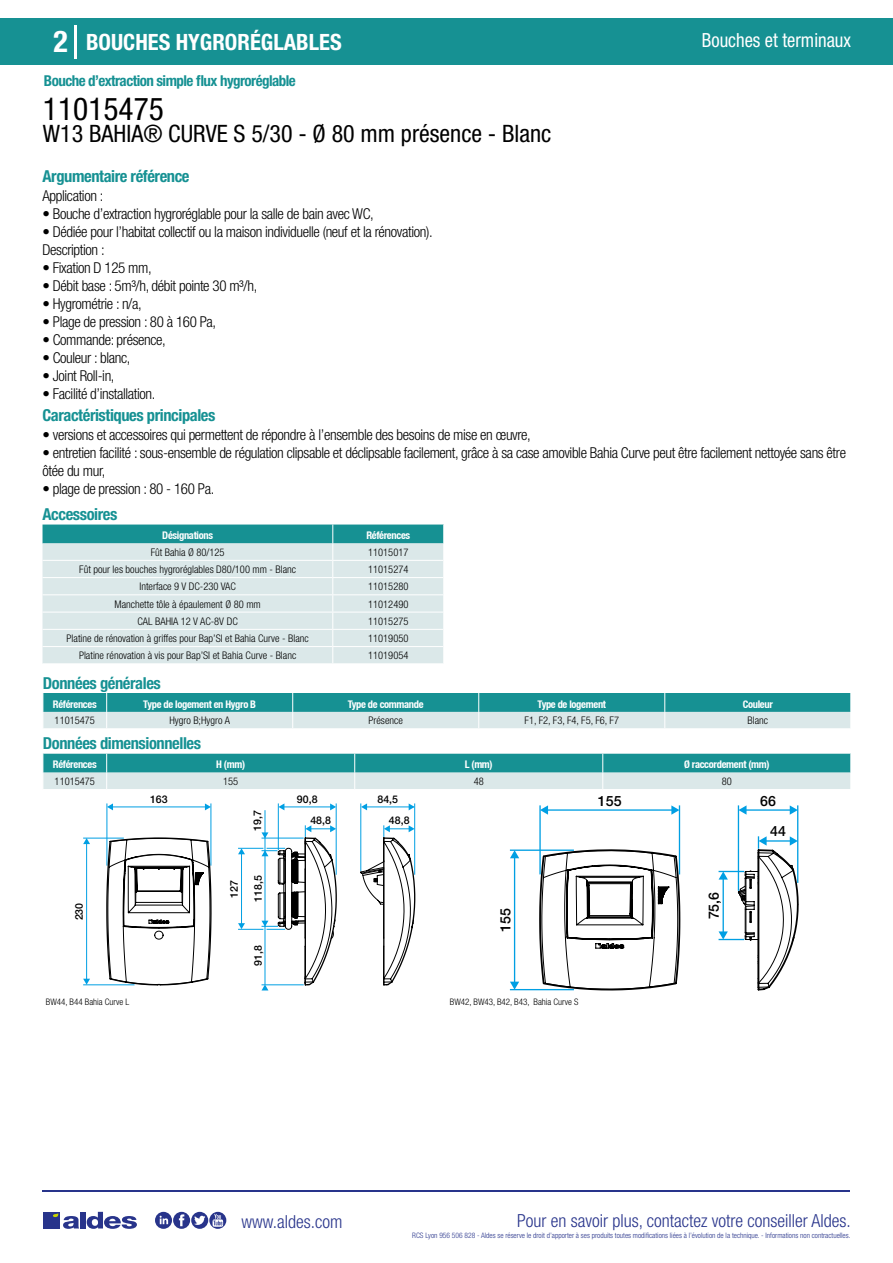
<style>
.page{position:relative;width:893px;height:1263px;background:#fff}
.page>*{position:absolute;margin:0;border:0;box-sizing:border-box;transform-origin:0 0}
.t1{font:condensed 31.5px "Helvetica Neue LT Std";color:#000}
.t2{font:700 condensed 30px "Helvetica Neue LT Std";color:#fff}
.t3{font:condensed 24px "Helvetica Neue LT Std";color:#000}
.t4{font:700 condensed 22.5px "Helvetica Neue LT Std";color:#fff}
.t5{font:condensed 19.5px "Helvetica Neue LT Std";color:#fff;scale:.95 1}
.t6{font:300 condensed 18px "Helvetica Neue";color:#28348b}
.t7{font:700 condensed 16.5px "Helvetica Neue LT Std";letter-spacing:-.025em;color:#169193}
.t8{font:300 condensed 15px/18px "Helvetica Neue LT Std";letter-spacing:-.025em;color:#000}
.t9{font:700 condensed 15px "Helvetica Neue LT Std";letter-spacing:-.035em;color:#169193}
.t10{font:500 14.25px "Helvetica Neue";color:#000}
.t11{font:500 10.65px "Helvetica Neue";color:#000}
.t12{font:300 condensed 10.5px "Helvetica Neue";color:#000}
.t13{font:700 condensed 10.5px "Helvetica Neue";letter-spacing:-.03em;color:#fff}
.t14{font:300 condensed 9px "Helvetica Neue";color:#000}
.t15{font:300 condensed 7.5px "Helvetica Neue";color:#28348b}
</style>
<div class="page">
<div style="left:0;top:18px;width:893px;height:46px;background:#169193"></div>
<hr style="left:74px;top:25px;width:2px;height:33px;background:#fff">
<hr style="left:43px;top:1190px;width:807px;height:1px;background:#28348b">
<svg style="left:155px;top:1212px;width:71px;height:17px"></svg>
<div style="left:43px;top:1212px;width:17px;height:16px;background:#28348b"></div>
<div style="left:80px;top:1212px;width:6px;height:16px;background:#28348b"></div>
<svg style="left:87px;top:1212px;width:50px;height:17px"></svg>
<svg style="left:53px;top:1213px;width:26px;height:16px"></svg>
<svg style="left:43px;top:524px;width:401px;height:139px;background:#c2ddde"></svg>
<svg style="left:43px;top:693px;width:808px;height:35px;background:#71b9bb"></svg>
<svg style="left:43px;top:754px;width:808px;height:35px;background:#74babc"></svg>
<hr style="left:106px;top:803px;width:1px;height:63px;background:#009fe3">
<hr style="left:210px;top:803px;width:1px;height:63px;background:#009fe3">
<hr style="left:336px;top:803px;width:1px;height:72px;background:#009fe3">
<hr style="left:414px;top:803px;width:1px;height:72px;background:#009fe3">
<hr style="left:278px;top:803px;width:1px;height:47px;background:#009fe3">
<hr style="left:360px;top:803px;width:1px;height:68px;background:#009fe3">
<svg style="left:106px;top:836px;width:284px;height:150px"></svg>
<hr style="left:112px;top:806px;width:94px;height:1px;background:#009fe3">
<svg style="left:205px;top:803px;width:6px;height:7px"></svg>
<svg style="left:107px;top:803px;width:6px;height:7px"></svg>
<hr style="left:283px;top:806px;width:48px;height:1px;background:#009fe3">
<svg style="left:330px;top:803px;width:6px;height:7px"></svg>
<svg style="left:278px;top:803px;width:6px;height:7px"></svg>
<hr style="left:366px;top:806px;width:48px;height:1px;background:#009fe3">
<svg style="left:409px;top:803px;width:6px;height:7px"></svg>
<svg style="left:361px;top:803px;width:6px;height:7px"></svg>
<hr style="left:86px;top:843px;width:1px;height:137px;background:#009fe3">
<svg style="left:83px;top:839px;width:7px;height:5px"></svg>
<svg style="left:83px;top:979px;width:7px;height:5px"></svg>
<hr style="left:264px;top:810px;width:1px;height:175px;background:#009fe3">
<hr style="left:83px;top:838px;width:41px;height:1px;background:#009fe3">
<hr style="left:83px;top:984px;width:52px;height:1px;background:#009fe3">
<svg style="left:238px;top:825px;width:98px;height:165px"></svg>
<svg style="left:360px;top:825px;width:55px;height:159px"></svg>
<hr style="left:261px;top:984px;width:43px;height:1px;background:#009fe3">
<hr style="left:261px;top:837px;width:43px;height:1px;background:#009fe3">
<hr style="left:539px;top:805px;width:2px;height:69px;background:#009fe3">
<hr style="left:679px;top:805px;width:1px;height:69px;background:#009fe3">
<hr style="left:547px;top:809px;width:126px;height:2px;background:#009fe3">
<svg style="left:671px;top:805px;width:8px;height:10px"></svg>
<svg style="left:540px;top:805px;width:8px;height:10px"></svg>
<hr style="left:510px;top:989px;width:64px;height:1px;background:#009fe3">
<hr style="left:510px;top:849px;width:64px;height:2px;background:#009fe3">
<hr style="left:514px;top:857px;width:1px;height:126px;background:#009fe3">
<svg style="left:510px;top:850px;width:9px;height:8px"></svg>
<svg style="left:510px;top:982px;width:9px;height:7px"></svg>
<hr style="left:797px;top:805px;width:1px;height:78px;background:#009fe3">
<hr style="left:745px;top:809px;width:46px;height:2px;background:#009fe3">
<svg style="left:790px;top:805px;width:8px;height:10px"></svg>
<svg style="left:739px;top:805px;width:7px;height:10px"></svg>
<hr style="left:738px;top:805px;width:1px;height:86px;background:#009fe3">
<svg style="left:538px;top:836px;width:261px;height:154px"></svg>
<h2 class="t2" style="left:54px;top:24px;width:16px">2</h2>
<h3 class="t4" style="left:86px;top:28px;width:257px">BOUCHES HYGRORÉGLABLES</h3>
<h3 class="t5" style="left:702px;top:29px;width:158px">Bouches et terminaux</h3>
<p class="t9" style="left:44px;top:71px;width:254px">Bouche d’extraction simple flux hygroréglable</p>
<h1 class="t1" style="left:43px;top:91px;width:122px">11015475</h1>
<h3 class="t3" style="left:43px;top:120px;width:510px">W13 BAHIA® CURVE S 5/30 - Ø 80 mm présence - Blanc</h3>
<p class="t7" style="left:43px;top:166px;width:149px">Argumentaire référence</p>
<p class="t8" style="left:43px;top:187px;width:62px">Application :</p>
<p class="t8" style="left:43px;top:205px;width:333px">• Bouche d’extraction hygroréglable pour la salle de bain avec WC,</p>
<p class="t8" style="left:43px;top:223px;width:392px">• Dédiée pour l’habitat collectif ou la maison individuelle (neuf et la rénovation).<br>Description :</p>
<p class="t8" style="left:43px;top:259px;width:111px">• Fixation D 125 mm,</p>
<p class="t8" style="left:43px;top:277px;width:216px">• Débit base : 5m³/h, débit pointe 30 m³/h,</p>
<p class="t8" style="left:43px;top:295px;width:101px">• Hygrométrie : n/a,</p>
<p class="t8" style="left:43px;top:313px;width:175px">• Plage de pression : 80 à 160 Pa,</p>
<p class="t8" style="left:43px;top:331px;width:125px">• Commande: présence,</p>
<p class="t8" style="left:43px;top:349px;width:89px">• Couleur : blanc,</p>
<p class="t8" style="left:43px;top:367px;width:74px">• Joint Roll-in,</p>
<p class="t8" style="left:43px;top:385px;width:114px">• Facilité d’installation.</p>
<p class="t7" style="left:43px;top:405px;width:174px">Caractéristiques principales</p>
<p class="t8" style="left:43px;top:426px;width:490px">• versions et accessoires qui permettent de répondre à l’ensemble des besoins de mise en œuvre,</p>
<p class="t8" style="left:43px;top:444px;width:805px">• entretien facilité : sous-ensemble de régulation clipsable et déclipsable facilement, grâce à sa case amovible Bahia Curve peut être facilement nettoyée sans être ôtée du mur,</p>
<p class="t8" style="left:43px;top:480px;width:173px">• plage de pression : 80 - 160 Pa.</p>
<p class="t7" style="left:43px;top:504px;width:76px">Accessoires</p>
<p class="t13" style="left:162px;top:529px;width:52px">Désignations</p>
<p class="t13" style="left:366px;top:529px;width:45px">Références</p>
<p class="t12" style="left:151px;top:546px;width:75px">Fût Bahia Ø 80/125</p>
<p class="t12" style="left:368px;top:546px;width:42px">11015017</p>
<p class="t12" style="left:79px;top:563px;width:218px">Fût pour les bouches hygroréglables D80/100 mm - Blanc</p>
<p class="t12" style="left:368px;top:563px;width:42px">11015274</p>
<p class="t12" style="left:139px;top:581px;width:98px">Interface 9 V DC-230 VAC</p>
<p class="t12" style="left:368px;top:581px;width:42px">11015280</p>
<p class="t12" style="left:115px;top:598px;width:148px">Manchette tôle à épaulement Ø 80 mm</p>
<p class="t12" style="left:368px;top:598px;width:42px">11012490</p>
<p class="t12" style="left:138px;top:615px;width:102px">CAL BAHIA 12 V AC-8V DC</p>
<p class="t12" style="left:368px;top:615px;width:42px">11015275</p>
<p class="t12" style="left:67px;top:632px;width:244px">Platine de rénovation à griffes pour Bap’SI et Bahia Curve - Blanc</p>
<p class="t12" style="left:368px;top:632px;width:42px">11019050</p>
<p class="t12" style="left:79px;top:650px;width:219px">Platine rénovation à vis pour Bap’SI et Bahia Curve - Blanc</p>
<p class="t12" style="left:368px;top:650px;width:42px">11019054</p>
<p class="t7" style="left:43px;top:673px;width:119px">Données générales</p>
<p class="t13" style="left:53px;top:697px;width:45px">Références</p>
<p class="t13" style="left:143px;top:697px;width:114px">Type de logement en Hygro B</p>
<p class="t13" style="left:348px;top:697px;width:77px">Type de commande</p>
<p class="t13" style="left:537px;top:697px;width:70px">Type de logement</p>
<p class="t13" style="left:743px;top:697px;width:32px">Couleur</p>
<p class="t12" style="left:55px;top:715px;width:42px">11015475</p>
<p class="t12" style="left:169px;top:715px;width:62px">Hygro B;Hygro A</p>
<p class="t12" style="left:369px;top:715px;width:36px">Présence</p>
<p class="t12" style="left:524px;top:715px;width:96px">F1, F2, F3, F4, F5, F6, F7</p>
<p class="t12" style="left:747px;top:715px;width:22px">Blanc</p>
<p class="t7" style="left:43px;top:734px;width:160px">Données dimensionnelles</p>
<p class="t13" style="left:53px;top:758px;width:45px">Références</p>
<p class="t13" style="left:216px;top:758px;width:30px">H (mm)</p>
<p class="t13" style="left:465px;top:758px;width:29px">L (mm)</p>
<p class="t13" style="left:684px;top:758px;width:87px">Ø raccordement (mm)</p>
<p class="t12" style="left:55px;top:775px;width:42px">11015475</p>
<p class="t12" style="left:223px;top:775px;width:17px">155</p>
<p class="t12" style="left:474px;top:775px;width:12px">48</p>
<p class="t12" style="left:722px;top:775px;width:12px">80</p>
<p class="t11" style="left:150px;top:793px;width:19px">163</p>
<p class="t11" style="left:297px;top:793px;width:22px">90,8</p>
<p class="t11" style="left:377px;top:793px;width:22px">84,5</p>
<p class="t11" style="left:310px;top:814px;width:22px">48,8</p>
<p class="t11" style="left:389px;top:814px;width:22px">48,8</p>
<p class="t10" style="left:760px;top:793px;width:17px">66</p>
<p class="t10" style="left:598px;top:793px;width:25px">155</p>
<p class="t11" style="left:251px;top:831px;width:22px;rotate:-90deg">19,7</p>
<p class="t10" style="left:770px;top:822px;width:17px">44</p>
<p class="t11" style="left:73px;top:920px;width:19px;rotate:-90deg">230</p>
<p class="t11" style="left:228px;top:898px;width:19px;rotate:-90deg">127</p>
<p class="t11" style="left:252px;top:902px;width:28px;rotate:-90deg">118,5</p>
<p class="t11" style="left:252px;top:966px;width:22px;rotate:-90deg">91,8</p>
<p class="t10" style="left:497px;top:932px;width:25px;rotate:-90deg">155</p>
<p class="t14" style="left:46px;top:996px;width:85px">BW44, B44 Bahia Curve L</p>
<p class="t14" style="left:450px;top:996px;width:130px">BW42, BW43, B42, B43, Bahia Curve S</p>
<p class="t10" style="left:705px;top:919px;width:29px;rotate:-90deg">75,6</p>
<p class="t6" style="left:241px;top:1211px;width:102px">www.aldes.com</p>
<p class="t6" style="left:517px;top:1211px;width:335px">Pour en savoir plus, contactez votre conseiller Aldes.</p>
<p class="t15" style="left:412px;top:1230px;width:440px">RCS Lyon 956 506 828 - Aldes se réserve le droit d’apporter à ses produits toutes modifications liées à l’évolution de la technique. - Informations non contractuelles.</p>
</div>
